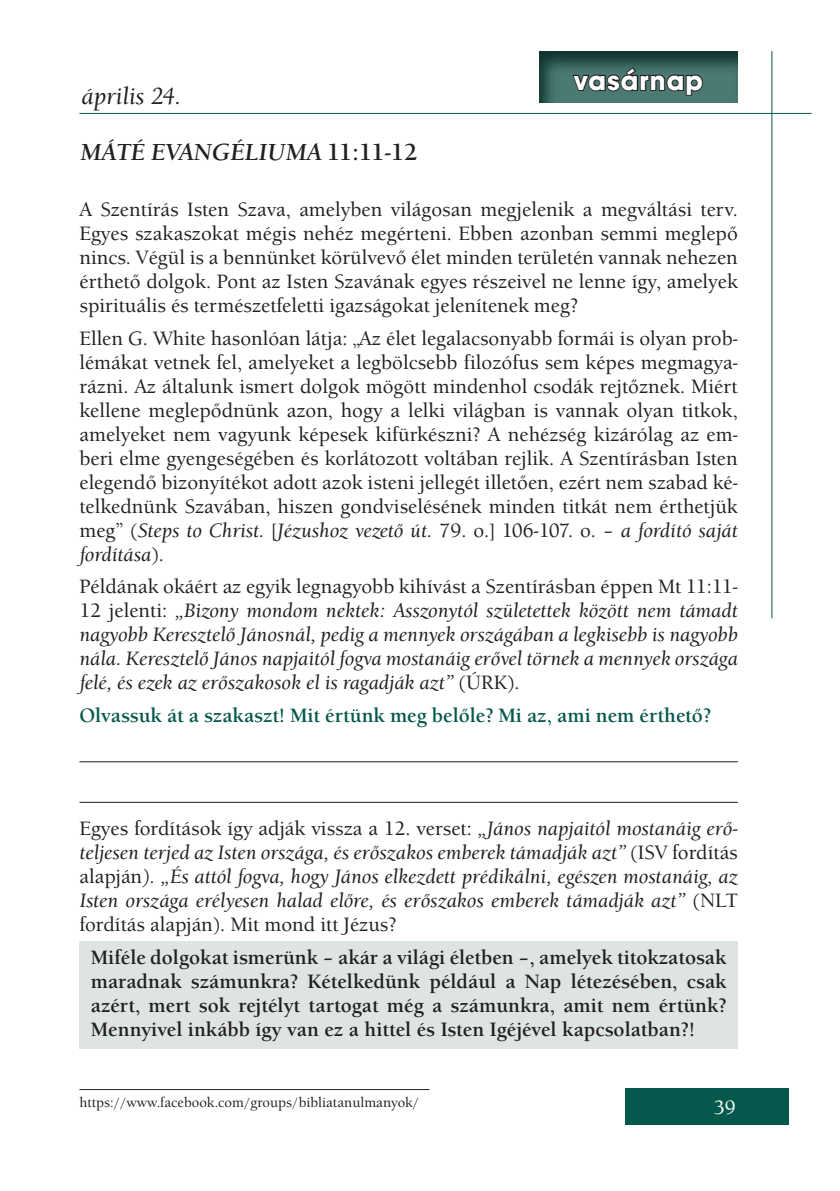
<style>
.page{position:relative;width:840px;height:1191px;background:#fff}
.page>*{position:absolute;margin:0;border:0;box-sizing:border-box;transform-origin:0 0}
.t1{font:700 28px "Avant Gar Got Itc TEE";letter-spacing:.04em;color:#fff}
.t2{font:italic 700 24px "Berkeley Old Sty Itc TEE";color:#231f20}
.t3{font:700 24px "Berkeley Old Sty Itc TEE";color:#231f20}
.t4{font:italic 500 24px "Berkeley Old Sty Itc TEE";color:#231f20}
.t5{font:500 20px/24px "Berkeley Old Sty Itc TEE";color:#231f20;text-align:justify}
.t6{font:italic 500 20px/24px "Berkeley Old Sty Itc TEE";color:#231f20;text-align:justify}
.t7{font:700 20px/24px "Berkeley Old Sty Itc TEE";color:#231f20;text-align:justify}
.t8{font:700 20px "Berkeley Old Sty Itc TEE";color:#05584c}
.t9{font:500 20px "Berkeley Old Sty Itc TEE";color:#fff}
.t10{font:500 14px "Berkeley Old Sty Itc TEE";color:#231f20}
.s1{font-style:italic}
.s2{font-style:normal}
</style>
<div class="page">
<div style="left:624px;top:1089px;width:164px;height:36px;background:#05584c"></div>
<hr style="left:79px;top:113px;width:732px;height:1px;background:#05584c">
<hr style="left:771px;top:51px;width:1px;height:567px;background:#05584c">
<svg style="left:539px;top:51px;width:199px;height:52px;background:#325d56"></svg>
<div style="left:79px;top:941px;width:658px;height:108px;background:#dee4e3"></div>
<svg style="left:570px;top:66px;width:134px;height:31px;background:#3d5d58"></svg>
<hr style="left:79px;top:761px;width:658px;height:1px;background:#231f20">
<hr style="left:79px;top:802px;width:658px;height:1px;background:#231f20">
<hr style="left:79px;top:1089px;width:350px;height:1px;background:#231f20">
<p class="t4" style="left:81px;top:82px;width:101px">április 24.</p>
<p class="t2" style="left:79px;top:137px;width:38px">MÁTÉ</p>
<p class="t2" style="left:150px;top:137px;width:76px">EVANGÉLI</p>
<p class="t3" style="left:266px;top:138px;width:152px"><span class="s1">UMA</span> 11:11-12</p>
<h1 class="t1" style="left:574px;top:63px;width:130px">vasárnap</h1>
<p class="t5" style="left:79px;top:197px;width:659px">A Szentírás Isten Szava, amelyben világosan megjelenik a megváltási terv.<br>Egyes szakaszokat mégis nehéz megérteni. Ebben azonban semmi meglepő nincs. Végül is a bennünket körülvevő élet minden területén vannak nehezen érthető dolgok. Pont az Isten Szavának egyes részeivel ne lenne így, amelyek spirituális és természetfeletti igazságokat jelenítenek meg?</p>
<p class="t5" style="left:79px;top:326px;width:659px">Ellen G. White hasonlóan látja: „Az élet legalacsonyabb formái is olyan prob&shy;lémákat vetnek fel, amelyeket a legbölcsebb filozófus sem képes megmagya&shy;rázni. Az általunk ismert dolgok mögött mindenhol csodák rejtőznek. Miért kellene meglepődnünk azon, hogy a lelki világban is vannak olyan titkok, amelyeket nem vagyunk képesek kifürkészni? A nehézség kizárólag az em&shy;beri elme gyengeségében és korlátozott voltában rejlik. A Szentírásban Isten elegendő bizonyítékot adott azok isteni jellegét illetően, ezért nem szabad ké&shy;telkednünk Szavában, hiszen gondviselésének minden titkát nem érthetjük meg” (<span class="s1">Steps to Christ.</span> [<span class="s1">Jézushoz vezető út.</span> 79. o.] 106-107. o. – <span class="s1">a fordító saját fordítása</span>).</p>
<p class="t6" style="left:79px;top:574px;width:659px"><span class="s2">Példának okáért az egyik legnagyobb kihívást a Szentírásban éppen Mt 11:11- 12 jelenti:</span> „Bizony mondom nektek: Asszonytól születettek között nem támadt nagyobb Keresztelő Jánosnál, pedig a mennyek országában a legkisebb is nagyobb nála. Keresztelő János napjaitól fogva mostanáig erővel törnek a mennyek országa felé, és ezek az erőszakosok el is ragadják azt” <span class="s2">(ÚRK).</span></p>
<p class="t8" style="left:79px;top:703px;width:632px">Olvassuk át a szakaszt! Mit értünk meg belőle? Mi az, ami nem érthető?</p>
<p class="t6" style="left:79px;top:816px;width:659px"><span class="s2">Egyes fordítások így adják vissza a 12. verset:</span> „János napjaitól mostanáig erő&shy;teljesen terjed az Isten országa, és erőszakos emberek támadják azt” <span class="s2">(ISV fordítás alapján</span>). „És attól fogva, hogy János elkezdett prédikálni, egészen mostanáig, az Isten országa erélyesen halad előre, és erőszakos emberek támadják azt” <span class="s2">(NLT fordítás alapján). Mit mond itt Jézus?</span></p>
<p class="t7" style="left:91px;top:945px;width:637px">Miféle dolgokat ismerünk – akár a világi életben –, amelyek titokzatosak maradnak számunkra? Kételkedünk például a Nap létezésében, csak azért, mert sok rejtélyt tartogat még a számunkra, amit nem értünk?<br>Mennyivel inkább így van ez a hittel és Isten Igéjével kapcsolatban?!</p>
<p class="t10" style="left:79px;top:1094px;width:341px">https://www.facebook.com/groups/bibliatanulmanyok/</p>
<p class="t9" style="left:713px;top:1096px;width:24px">39</p>
</div>
